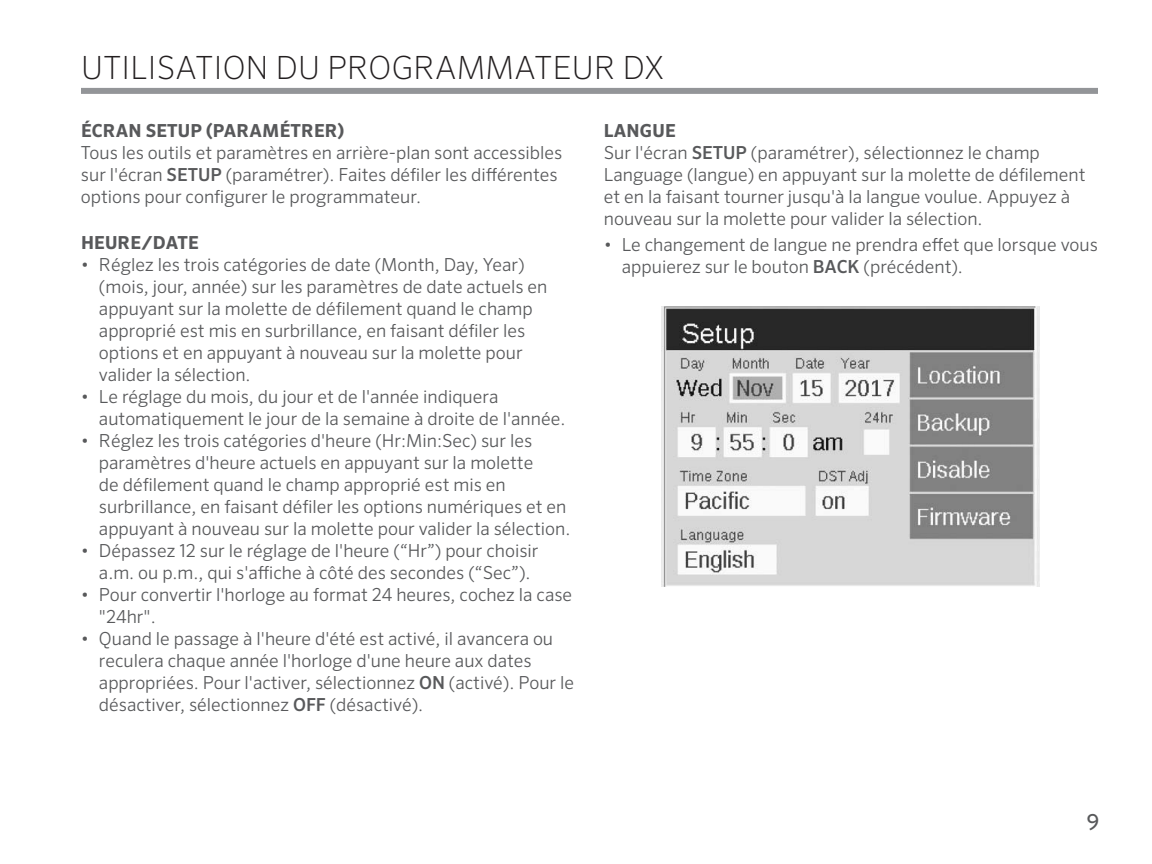
<style>
.page{position:relative;width:1152px;height:864px;background:#fff}
.page>*{position:absolute;margin:0;border:0;box-sizing:border-box;transform-origin:0 0}
.t1{font:200 32px "Sero Pro";letter-spacing:.01em;color:#231f20}
.t2{font:24px "Seravek";color:#58595b}
.t3{font:300 18px/22px "Sero Pro";color:#58595b}
.t4{font:700 18px "Sero Pro";letter-spacing:.01em;color:#58595b}
.s1{font-weight:500}
.s2{font-weight:700}
</style>
<div class="page">
<div style="left:81px;top:88px;width:1017px;height:6px;background:#939598"></div>
<img style="left:662px;top:307px;width:378px;height:280px">
<h1 class="t1" style="left:81px;top:49px;width:584px">UTILISATION DU PROGRAMMATEUR DX</h1>
<p class="t4" style="left:81px;top:120px;width:265px">ÉCRAN SETUP (PARAMÉTRER)</p>
<p class="t3" style="left:81px;top:141px;width:483px">Tous les outils et paramètres en arrière-plan sont accessibles sur l'écran <span class="s1">SETUP</span> (paramétrer). Faites défiler les différentes options pour configurer le programmateur.</p>
<p class="t4" style="left:81px;top:232px;width:119px">HEURE/DATE</p>
<p class="t3" style="left:99px;top:254px;width:450px;text-indent:-18px">• Réglez les trois catégories de date (Month, Day, Year) (mois, jour, année) sur les paramètres de date actuels en appuyant sur la molette de défilement quand le champ approprié est mis en surbrillance, en faisant défiler les options et en appuyant à nouveau sur la molette pour valider la sélection.</p>
<p class="t3" style="left:99px;top:386px;width:468px;text-indent:-18px">• Le réglage du mois, du jour et de l'année indiquera automatiquement le jour de la semaine à droite de l'année.</p>
<p class="t3" style="left:99px;top:430px;width:473px;text-indent:-18px">• Réglez les trois catégories d'heure (Hr:Min:Sec) sur les paramètres d'heure actuels en appuyant sur la molette<br>de défilement quand le champ approprié est mis en surbrillance, en faisant défiler les options numériques et en appuyant à nouveau sur la molette pour valider la sélection.</p>
<p class="t3" style="left:81px;top:540px;width:459px;text-align:center">• Dépassez 12 sur le réglage de l'heure (“Hr”) pour choisir a.m. ou p.m., qui s'affiche à côté des secondes (“Sec”).</p>
<p class="t3" style="left:99px;top:584px;width:475px;text-indent:-18px">• Pour convertir l'horloge au format 24 heures, cochez la case "24hr".</p>
<p class="t3" style="left:99px;top:628px;width:477px;text-indent:-18px">• Quand le passage à l'heure d'été est activé, il avancera ou reculera chaque année l'horloge d'une heure aux dates appropriées. Pour l'activer, sélectionnez <span class="s1">ON</span> (activé). Pour le désactiver, sélectionnez <span class="s1">OFF</span> (désactivé).</p>
<p class="t3" style="left:604px;top:119px;width:483px"><span class="s2">LANGUE<br></span>Sur l'écran <span class="s1">SETUP</span> (paramétrer), sélectionnez le champ Language (langue) en appuyant sur la molette de défilement et en la faisant tourner jusqu'à la langue voulue. Appuyez à nouveau sur la molette pour valider la sélection.</p>
<p class="t3" style="left:622px;top:234px;width:478px;text-indent:-18px">• Le changement de langue ne prendra effet que lorsque vous appuierez sur le bouton <span class="s1">BACK</span> (précédent).</p>
<h2 class="t2" style="left:1087px;top:803px;width:15px">9</h2>
</div>
